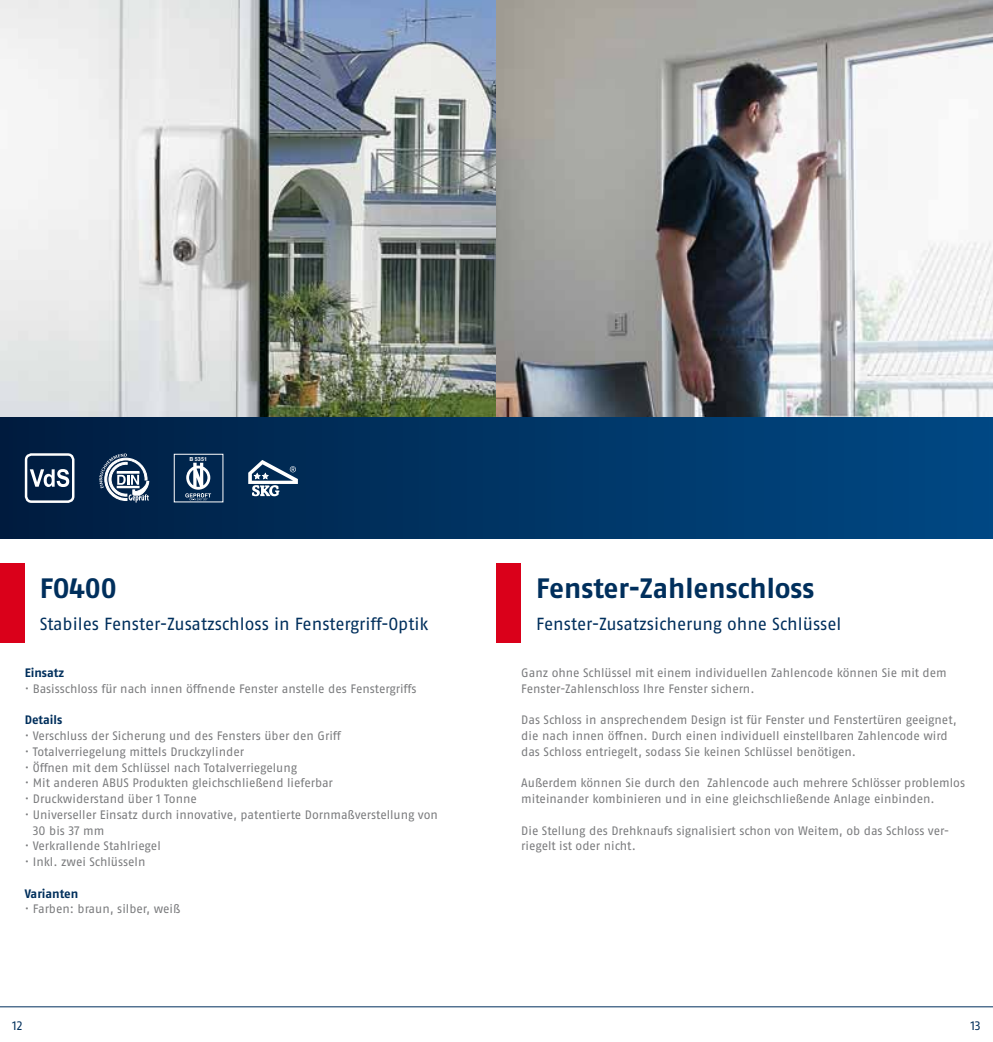
<style>
.page{position:relative;width:993px;height:1042px;background:#fff}
.page>*{position:absolute;margin:0;border:0;box-sizing:border-box;transform-origin:0 0}
.t1{font:700 28px "ABUS Fago Pro";color:#002f5c}
.t2{font:17.5px "ABUS Fago Pro";letter-spacing:-.005em;color:#002f5c}
.t3{font:12.25px/15.8px "ABUS Fago Pro";letter-spacing:-.005em;color:#7b7c7e}
.t4{font:700 12.25px "ABUS Fago Pro";letter-spacing:-.005em;color:#002f5c}
.t5{font:12.25px "ABUS Fago Pro";color:#002f5c}
.t6{font:700 5.42px "Helvetica";color:#fff}
</style>
<div class="page">
<hr style="left:0;top:1006px;width:992px;height:1px;background:#002f5c">
<div style="left:0;top:417px;width:992px;height:121px;background:linear-gradient(to right,#021e41,#004985)"></div>
<img style="left:0;top:0;width:992px;height:417px">
<div style="left:496px;top:563px;width:25px;height:79px;background:#da001a"></div>
<div style="left:0;top:563px;width:25px;height:79px;background:#da001a"></div>
<svg style="left:248px;top:460px;width:50px;height:36px"></svg>
<svg style="left:99px;top:453px;width:50px;height:49px"></svg>
<div style="left:25px;top:453px;width:49px;height:50px;border:2px solid #fff;border-radius:5px"></div>
<svg style="left:30px;top:469px;width:39px;height:18px"></svg>
<svg style="left:185px;top:463px;width:26px;height:37px"></svg>
<p class="t6" style="left:189px;top:454px;width:19px">B 5351</p>
<h1 class="t1" style="left:40px;top:571px;width:78px">FO400</h1>
<h2 class="t2" style="left:40px;top:613px;width:390px">Stabiles Fenster-Zusatzschloss in Fenstergriff-Optik</h2>
<p class="t4" style="left:25px;top:665px;width:41px">Einsatz</p>
<p class="t3" style="left:25px;top:681px;width:393px">· Basisschloss für nach innen öffnende Fenster anstelle des Fenstergriffs</p>
<p class="t4" style="left:25px;top:713px;width:39px">Details</p>
<p class="t3" style="left:25px;top:728px;width:317px">· Verschluss der Sicherung und des Fensters über den Griff</p>
<p class="t3" style="left:25px;top:744px;width:221px">· Totalverriegelung mittels Druckzylinder</p>
<p class="t3" style="left:25px;top:759px;width:274px">· Öffnen mit dem Schlüssel nach Totalverriegelung</p>
<p class="t3" style="left:25px;top:775px;width:309px">· Mit anderen ABUS Produkten gleichschließend lieferbar</p>
<p class="t3" style="left:25px;top:791px;width:174px">· Druckwiderstand über 1 Tonne</p>
<p class="t3" style="left:25px;top:807px;width:414px">· Universeller Einsatz durch innovative, patentierte Dornmaßverstellung von</p>
<p class="t3" style="left:33px;top:822px;width:73px">30 bis 37 mm</p>
<p class="t3" style="left:25px;top:838px;width:137px">· Verkrallende Stahlriegel</p>
<p class="t3" style="left:25px;top:854px;width:122px">· Inkl. zwei Schlüsseln</p>
<p class="t4" style="left:25px;top:886px;width:55px">Varianten</p>
<p class="t3" style="left:25px;top:901px;width:157px">· Farben: braun, silber, weiß</p>
<h1 class="t1" style="left:536px;top:571px;width:279px">Fenster-Zahlenschloss</h1>
<h2 class="t2" style="left:536px;top:613px;width:306px">Fenster-Zusatzsicherung ohne Schlüssel</h2>
<p class="t3" style="left:521px;top:665px;width:427px">Ganz ohne Schlüssel mit einem individuellen Zahlencode können Sie mit dem<br>Fenster-Zahlenschloss Ihre Fenster sichern.</p>
<p class="t3" style="left:521px;top:712px;width:437px">Das Schloss in ansprechendem Design ist für Fenster und Fenstertüren geeignet, die nach innen öffnen. Durch einen individuell einstellbaren Zahlencode wird das Schloss entriegelt, sodass Sie keinen Schlüssel benötigen.</p>
<p class="t3" style="left:521px;top:775px;width:445px">Außerdem können Sie durch den Zahlencode auch mehrere Schlösser problemlos miteinander kombinieren und in eine gleichschließende Anlage einbinden.</p>
<p class="t3" style="left:521px;top:822px;width:429px">Die Stellung des Drehknaufs signalisiert schon von Weitem, ob das Schloss ver&shy;riegelt ist oder nicht.</p>
<p class="t5" style="left:12px;top:1018px;width:12px">12</p>
<p class="t5" style="left:970px;top:1018px;width:12px">13</p>
</div>
